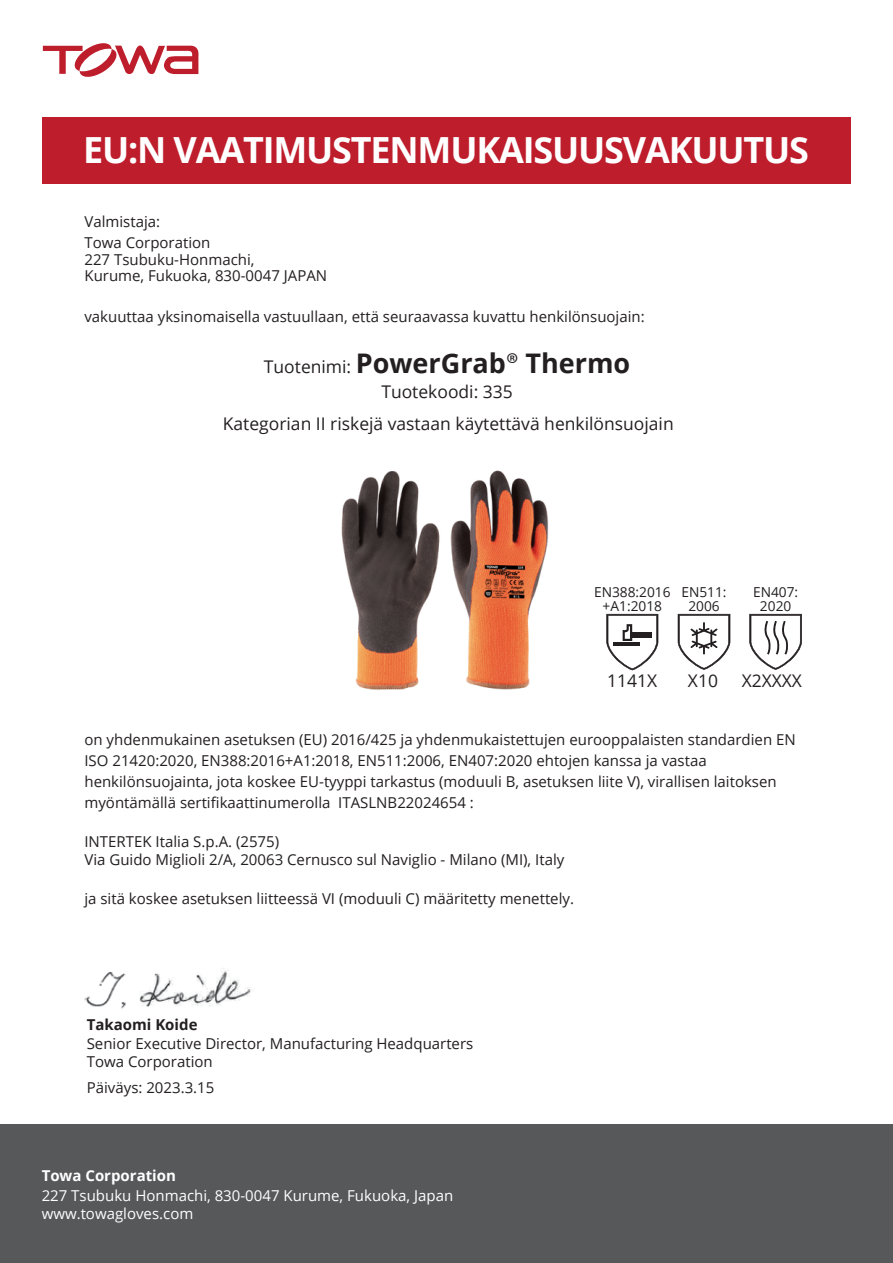
<style>
.page{position:relative;width:893px;height:1263px;background:#fff}
.page>*{position:absolute;margin:0;border:0;box-sizing:border-box;transform-origin:0 0}
.t1{font:700 36px "Open Sans";letter-spacing:-.035em;color:#fff}
.t2{font:700 27px "Open Sans";color:#231f20}
.t3{font:17.55px "Open Sans";color:#231f20}
.t4{font:17.4px "Open Sans";color:#231f20}
.t5{font:15px/21px "Open Sans";color:#231f20}
.t6{font:15px/18px "Open Sans";color:#fff}
.t7{font:700 15px "Open Sans";color:#fff}
.t8{font:700 15px "Open Sans";color:#231f20}
.t9{font:13.65px/13.6px "Open Sans";color:#231f20;text-align:center}
.s1{font-weight:400;font-size:17.55px}
.s2{font-family:"Koz Go Pr 6 N";font-weight:400}
</style>
<div class="page">
<img style="left:84px;top:968px;width:167px;height:41px">
<div style="left:43px;top:117px;width:807px;height:67px;background:#be1d2c"></div>
<svg style="left:43px;top:43px;width:156px;height:34px"></svg>
<div style="left:0;top:1125px;width:893px;height:138px;background:#57585a"></div>
<svg style="left:606px;top:614px;width:52px;height:56px"></svg>
<hr style="left:631px;top:632px;width:21px;height:2px;background:#231f20">
<hr style="left:631px;top:636px;width:21px;height:2px;background:#231f20">
<svg style="left:678px;top:614px;width:52px;height:56px"></svg>
<svg style="left:749px;top:614px;width:53px;height:56px"></svg>
<img style="left:341px;top:470px;width:208px;height:220px">
<h1 class="t1" style="left:83px;top:125px;width:727px">EU:N VAATIMUSTENMUKAISUUSVAKUUTUS</h1>
<p class="t5" style="left:84px;top:211px;width:127px">Valmistaja:<br>Towa Corporation</p>
<p class="t5" style="left:84px;top:251px;width:244px;line-height:16.5px">227 Tsubuku-Honmachi,<br>Kurume, Fukuoka, 830-0047 JAPAN</p>
<p class="t5" style="left:84px;top:306px;width:562px">vakuuttaa yksinomaisella vastuullaan, että seuraavassa kuvattu henkilönsuojain:</p>
<h2 class="t2" style="left:264px;top:344px;width:368px"><span class="s1">Tuotenimi:</span> PowerGrab<span class="s2">®</span> Thermo</h2>
<p class="t3" style="left:381px;top:379px;width:133px">Tuotekoodi: 335</p>
<p class="t3" style="left:223px;top:411px;width:452px">Kategorian II riskejä vastaan käytettävä henkilönsuojain</p>
<p class="t9" style="left:594px;top:585px;width:78px">EN388:2016 +A1:2018</p>
<p class="t9" style="left:681px;top:585px;width:47px">EN511:<br>2006</p>
<p class="t9" style="left:753px;top:585px;width:47px">EN407:<br>2020</p>
<p class="t4" style="left:607px;top:669px;width:51px">1141X</p>
<p class="t4" style="left:688px;top:669px;width:32px">X10</p>
<p class="t4" style="left:742px;top:669px;width:62px">X2XXXX</p>
<p class="t5" style="left:84px;top:728px;width:713px">on yhdenmukainen asetuksen (EU) 2016/425 ja yhdenmukaistettujen eurooppalaisten standardien EN ISO 21420:2020, EN388:2016+A1:2018, EN511:2006, EN407:2020 ehtojen kanssa ja vastaa henkilönsuojainta, jota koskee EU-tyyppi tarkastus (moduuli B, asetuksen liite V), virallisen laitoksen myöntämällä sertifikaattinumerolla ITASLNB22024654 :</p>
<p class="t5" style="left:84px;top:832px;width:481px;line-height:18px">INTERTEK Italia S.p.A. (2575)<br>Via Guido Miglioli 2/A, 20063 Cernusco sul Naviglio - Milano (MI), Italy</p>
<p class="t5" style="left:84px;top:887px;width:491px">ja sitä koskee asetuksen liitteessä VI (moduuli C) määritetty menettely.</p>
<p class="t8" style="left:87px;top:1014px;width:112px">Takaomi Koide</p>
<p class="t5" style="left:87px;top:1034px;width:388px;line-height:18px">Senior Executive Director, Manufacturing Headquarters<br>Towa Corporation</p>
<p class="t5" style="left:87px;top:1076px;width:129px">Päiväys: 2023.3.15</p>
<p class="t7" style="left:42px;top:1165px;width:136px">Towa Corporation</p>
<p class="t6" style="left:42px;top:1186px;width:413px">227 Tsubuku Honmachi, 830-0047 Kurume, Fukuoka, Japan www.towagloves.com</p>
</div>
